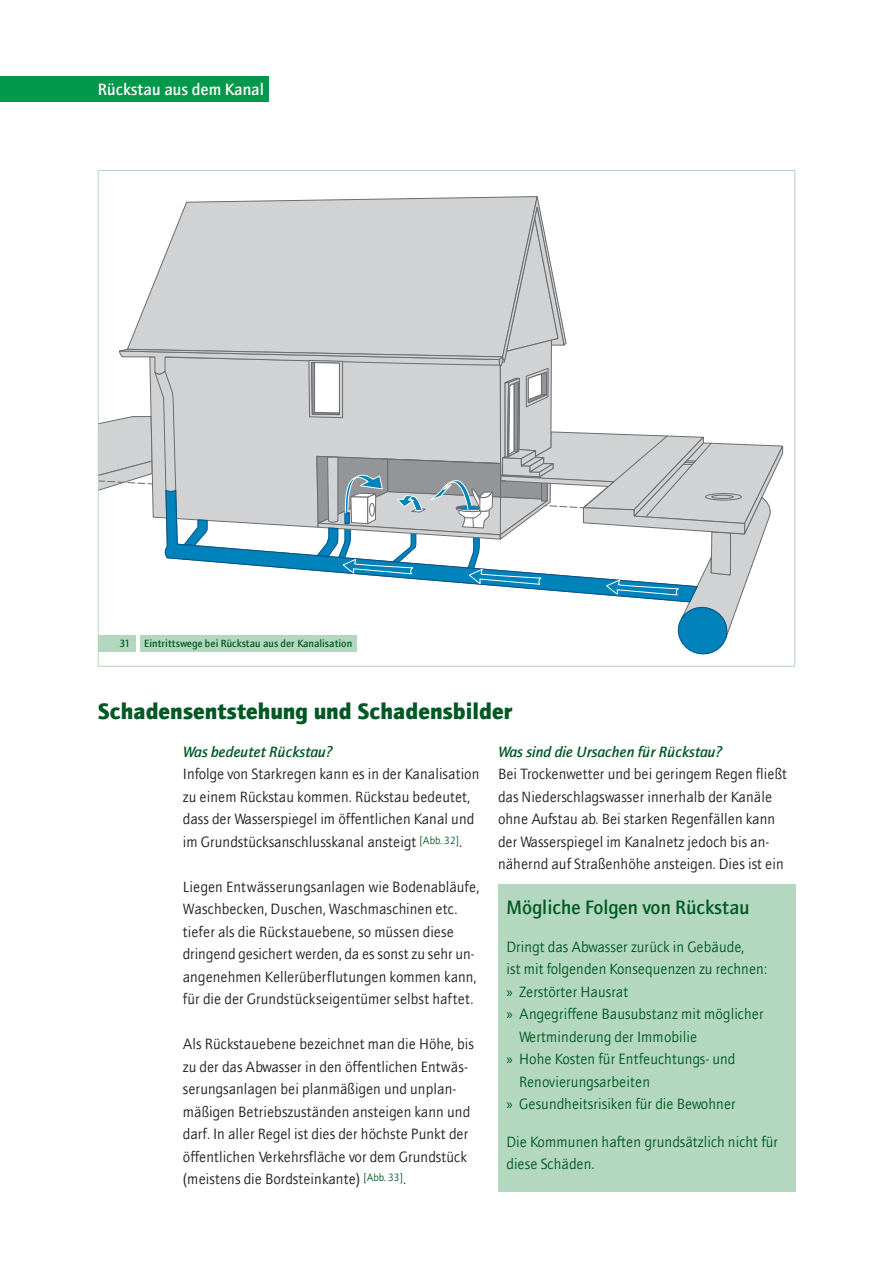
<style>
.page{position:relative;width:893px;height:1263px;background:#fff}
.page>*{position:absolute;margin:0;border:0;box-sizing:border-box;transform-origin:0 0}
.Überschrift_01{font:900 22.5px "ITC Quay Sans";color:#005824}
.Überschrift_02{font:500 19.5px "ITC Quay Sans";color:#005824}
.Titel_Seiten_oben_li{font:500 16.5px "ITC Quay Sans";color:#fff}
.Fließtext{font:15px/22.5px "ITC Quay Sans";color:#231f20}
.Text_Infobox{font:15px/22.5px "ITC Quay Sans";color:#005824}
.Überschrift_03{font:italic 500 15px "ITC Quay Sans";color:#005824}
.Bildunterschriften{font:500 10.5px "ITC Quay Sans";color:#005824}
.s1{font-family:"Myriad Pro"}
</style>
<div class="page">
<svg style="left:100px;top:196px;width:684px;height:459px"></svg>
<div style="left:0;top:77px;width:268px;height:25px;background:#00984a"></div>
<div style="left:140px;top:635px;width:216px;height:17px;background:#b3d8bf"></div>
<div style="left:498px;top:884px;width:297px;height:308px;background:#b3d8bf"></div>
<div style="left:98px;top:635px;width:38px;height:17px;background:#b3d8bf"></div>
<p class="Titel_Seiten_oben_li" style="left:98px;top:80px;width:168px">Rückstau aus dem Kanal</p>
<p class="Bildunterschriften" style="left:119px;top:637px;width:13px">31</p>
<p class="Bildunterschriften" style="left:144px;top:637px;width:209px">Eintrittswege bei Rückstau aus der Kanalisation</p>
<p class="Überschrift_01" style="left:98px;top:697px;width:417px">Schadensentstehung und Schadensbilder</p>
<p class="Überschrift_03" style="left:183px;top:742px;width:152px">Was bedeutet Rückstau?</p>
<p class="Fließtext" style="left:183px;top:762px;width:298px">Infolge von Starkregen kann es in der Kanalisation zu einem Rückstau kommen. Rückstau bedeutet, dass der Wasserspiegel im öffentlichen Kanal und im Grundstücksanschlusskanal ansteigt <sup>[Abb.</sup> <sup>32]</sup>.</p>
<p class="Fließtext" style="left:183px;top:875px;width:298px">Liegen Entwässerungsanlagen wie Bodenabläufe, Waschbecken, Duschen, Waschmaschinen etc. tiefer als die Rückstauebene, so müssen diese dringend gesichert werden, da es sonst zu sehr un&shy;angenehmen Kellerüberflutungen kommen kann, für die der Grundstückseigentümer selbst haftet.</p>
<p class="Fließtext" style="left:183px;top:1032px;width:293px">Als Rückstauebene bezeichnet man die Höhe, bis zu der das Abwasser in den öffentlichen Entwäs&shy;serungsanlagen bei planmäßigen und unplan&shy;mäßigen Betriebszuständen ansteigen kann und darf. In aller Regel ist dies der höchste Punkt der öffentlichen Verkehrsfläche vor dem Grundstück (meistens die Bordsteinkante) <sup>[Abb.</sup> <sup>33]</sup>.</p>
<p class="Überschrift_03" style="left:498px;top:742px;width:226px">Was sind die Ursachen für Rückstau?</p>
<p class="Fließtext" style="left:498px;top:762px;width:291px">Bei Trockenwetter und bei geringem Regen fließt das Niederschlagswasser innerhalb der Kanäle ohne Aufstau ab. Bei starken Regenfällen kann der Wasserspiegel im Kanalnetz jedoch bis an&shy;nähernd auf Straßenhöhe ansteigen. Dies ist ein</p>
<p class="Überschrift_02" style="left:506px;top:895px;width:245px">Mögliche Folgen von Rückstau</p>
<p class="Text_Infobox" style="left:506px;top:935px;width:239px">Dringt das Abwasser zurück in Gebäude,</p>
<p class="Text_Infobox" style="left:506px;top:957px;width:262px">ist mit folgenden Konsequenzen zu rechnen:</p>
<p class="Text_Infobox" style="left:506px;top:980px;width:123px"><span class="s1">»</span> Zerstörter Hausrat</p>
<p class="Text_Infobox" style="left:519px;top:1002px;width:246px;text-indent:-13px"><span class="s1">»</span> Angegriffene Bausubstanz mit möglicher<br>Wertminderung der Immobilie</p>
<p class="Text_Infobox" style="left:519px;top:1047px;width:218px;text-indent:-13px"><span class="s1">»</span> Hohe Kosten für Entfeuchtungs- und<br>Renovierungsarbeiten</p>
<p class="Text_Infobox" style="left:506px;top:1092px;width:231px"><span class="s1">»</span> Gesundheitsrisiken für die Bewohner</p>
<p class="Text_Infobox" style="left:506px;top:1130px;width:273px">Die Kommunen haften grundsätzlich nicht für diese Schäden.</p>
</div>
